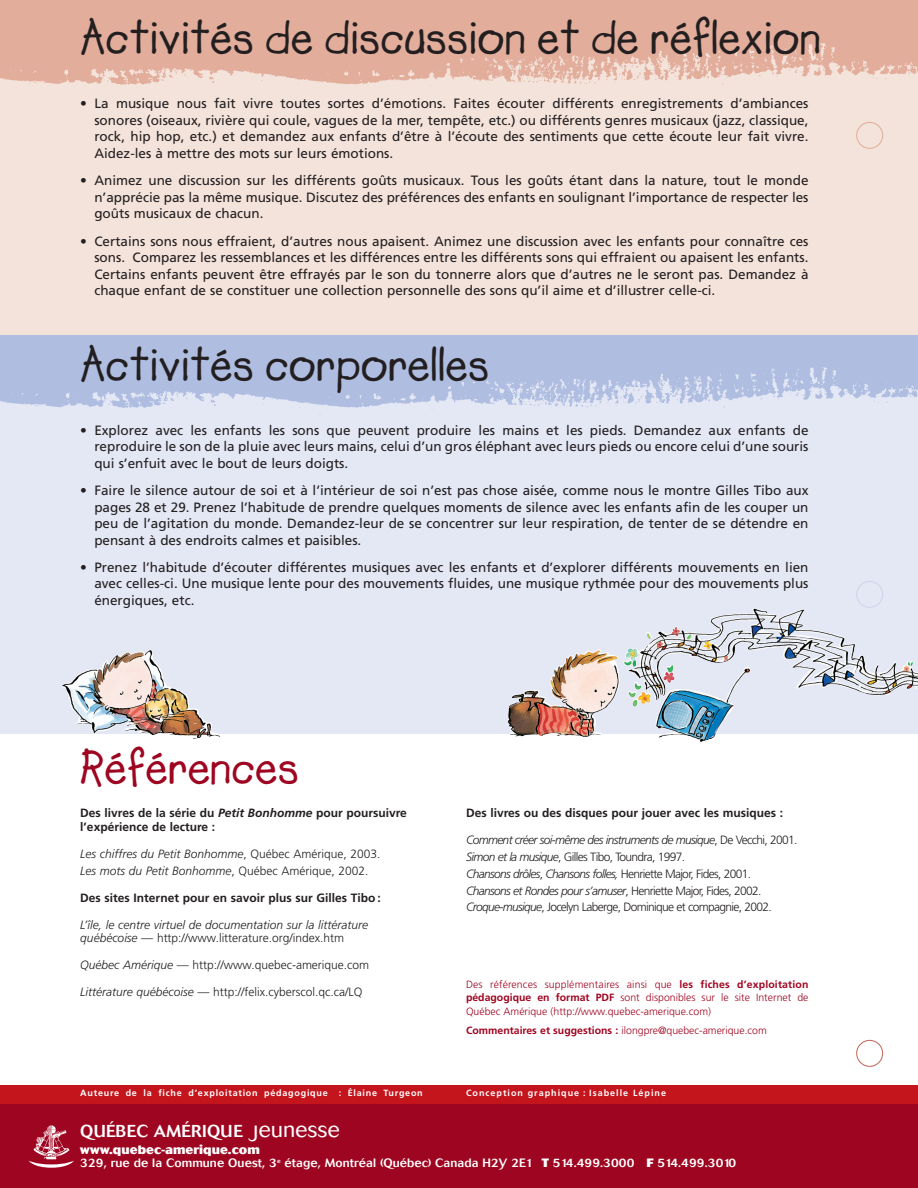
<style>
.page{position:relative;width:918px;height:1188px;background:#fff}
.page>*{position:absolute;margin:0;border:0;box-sizing:border-box;transform-origin:0 0}
.t1{font:700 48px "Lemonade IL";color:#231f20}
.t2{font:700 48px "Lemonade IL";color:#9e0520}
.t3{font:500 17.1px "Cosmos";letter-spacing:.02em;color:#fff}
.t4{font:13.5px/16.5px "Frutiger";color:#231f20;text-align:justify}
.t5{font:300 12px/16.8px "Frutiger";letter-spacing:-.055em;color:#231f20}
.t6{font:italic 300 12px/16.8px "Frutiger";color:#231f20}
.t7{font:700 12px/13.5px "Frutiger";color:#231f20}
.t8{font:500 12px/13.2px "Cosmos";letter-spacing:.005em;color:#fff}
.t9{font:300 12px "Frutiger";color:#231f20}
.t10{font:300 10.5px/13.5px "Frutiger";color:#9e0520;text-align:justify}
.t11{font:700 9px "Frutiger";letter-spacing:.085em;color:#fff}
.t12{font:700 9px "Frutiger";letter-spacing:.11em;color:#fff}
.s1{font-style:italic}
.s2{font-style:normal}
.s3{font-weight:700}
.s4{font-weight:300;font-size:21.75px}
.s5{font-weight:800}
</style>
<div class="page">
<div style="left:0;top:1087px;width:918px;height:101px;background:#9e0520"></div>
<div style="left:0;top:0;width:918px;height:363px;background:#f4e3db"></div>
<div style="left:0;top:359px;width:918px;height:413px;background:#e4e8f5"></div>
<svg style="left:28px;top:1125px;width:46px;height:43px"></svg>
<img style="left:0;top:336px;width:918px;height:79px">
<div style="left:0;top:1086px;width:918px;height:18px;background:#c4151c"></div>
<svg style="left:856px;top:1040px;width:27px;height:27px"></svg>
<svg style="left:856px;top:581px;width:27px;height:27px"></svg>
<svg style="left:856px;top:122px;width:27px;height:27px"></svg>
<div style="left:0;top:734px;width:918px;height:59px;background:#fff"></div>
<img style="left:0;top:0;width:918px;height:86px">
<img style="left:630px;top:642px;width:288px;height:59px">
<img style="left:62px;top:650px;width:158px;height:89px">
<h1 class="t1" style="left:80px;top:16px;width:742px">Activités de discussion et de réflexion</h1>
<p class="t4" style="left:94px;top:97px;width:716px;text-indent:-14px">• La musique nous fait vivre toutes sortes d’émotions. Faites écouter différents enregistrements d’ambiances sonores (oiseaux, rivière qui coule, vagues de la mer, tempête, etc.) ou différents genres musicaux (jazz, classique, rock, hip hop, etc.) et demandez aux enfants d’être à l’écoute des sentiments que cette écoute leur fait vivre.<br>Aidez-les à mettre des mots sur leurs émotions.</p>
<p class="t4" style="left:94px;top:173px;width:716px;text-indent:-14px">• Animez une discussion sur les différents goûts musicaux. Tous les goûts étant dans la nature, tout le monde n’apprécie pas la même musique. Discutez des préférences des enfants en soulignant l’importance de respecter les goûts musicaux de chacun.</p>
<p class="t4" style="left:94px;top:234px;width:716px;text-indent:-14px">• Certains sons nous effraient, d’autres nous apaisent. Animez une discussion avec les enfants pour connaître ces sons. Comparez les ressemblances et les différences entre les différents sons qui effraient ou apaisent les enfants.<br>Certains enfants peuvent être effrayés par le son du tonnerre alors que d’autres ne le seront pas. Demandez à chaque enfant de se constituer une collection personnelle des sons qu’il aime et d’illustrer celle-ci.</p>
<h1 class="t1" style="left:80px;top:343px;width:411px">Activités corporelles</h1>
<p class="t4" style="left:94px;top:423px;width:716px;text-indent:-14px">• Explorez avec les enfants les sons que peuvent produire les mains et les pieds. Demandez aux enfants de reproduire le son de la pluie avec leurs mains, celui d’un gros éléphant avec leurs pieds ou encore celui d’une souris qui s’enfuit avec le bout de leurs doigts.</p>
<p class="t4" style="left:94px;top:483px;width:716px;text-indent:-14px">• Faire le silence autour de soi et à l’intérieur de soi n’est pas chose aisée, comme nous le montre Gilles Tibo aux pages 28 et 29. Prenez l’habitude de prendre quelques moments de silence avec les enfants afin de les couper un peu de l’agitation du monde. Demandez-leur de se concentrer sur leur respiration, de tenter de se détendre en pensant à des endroits calmes et paisibles.</p>
<p class="t4" style="left:94px;top:560px;width:716px;text-indent:-14px">• Prenez l’habitude d’écouter différentes musiques avec les enfants et d’explorer différents mouvements en lien avec celles-ci. Une musique lente pour des mouvements fluides, une musique rythmée pour des mouvements plus énergiques, etc.</p>
<h1 class="t2" style="left:80px;top:746px;width:220px">Références</h1>
<p class="t7" style="left:80px;top:807px;width:328px">Des livres de la série du <span class="s1">Petit Bonhomme</span> pour poursuivre l’expérience de lecture :</p>
<p class="t6" style="left:80px;top:846px;width:302px">Les chiffres du Petit Bonhomme<span class="s2">, Québec Amérique, 2003.<br></span>Les mots du Petit Bonhomme<span class="s2">, Québec Amérique, 2002.</span></p>
<p class="t7" style="left:80px;top:892px;width:302px">Des sites Internet pour en savoir plus sur Gilles Tibo :</p>
<p class="t6" style="left:80px;top:919px;width:289px;line-height:13.5px">L’île, le centre virtuel de documentation sur la littérature québécoise — <span class="s2">http://www.litterature.org/index.htm</span></p>
<p class="t9" style="left:80px;top:960px;width:290px"><span class="s1">Québec Amérique —</span> http://www.quebec-amerique.com</p>
<p class="t9" style="left:80px;top:987px;width:284px"><span class="s1">Littérature québécoise —</span> http://felix.cyberscol.qc.ca/LQ</p>
<p class="t7" style="left:466px;top:807px;width:319px">Des livres ou des disques pour jouer avec les musiques :</p>
<p class="t5" style="left:466px;top:833px;width:333px"><span class="s1">Comment créer soi-même des instruments de musique</span>, De Vecchi, 2001.<br><span class="s1">Simon et la musique</span>, Gilles Tibo, Toundra, 1997.<br><span class="s1">Chansons drôles</span>, <span class="s1">Chansons folles,</span> Henriette Major, Fides, 2001.<br><span class="s1">Chansons et Rondes pour s’amuser</span>, Henriette Major, Fides, 2002.<br><span class="s1">Croque-musique</span>, Jocelyn Laberge, Dominique et compagnie, 2002.</p>
<p class="t10" style="left:466px;top:978px;width:344px">Des références supplémentaires ainsi que <span class="s3">les fiches d’exploitation pédagogique en format PDF</span> sont disponibles sur le site Internet de Québec Amérique (http://www.quebec-amerique.com)</p>
<p class="t10" style="left:466px;top:1024px;width:302px"><span class="s3">Commentaires et suggestions :</span> ilongpre@quebec-amerique.com</p>
<p class="t11" style="left:80px;top:1090px;width:344px">Auteure de la fiche d’exploitation pédagogique : Élaine Turgeon</p>
<p class="t12" style="left:466px;top:1090px;width:201px">Conception graphique : Isabelle Lépine</p>
<p class="t3" style="left:80px;top:1125px;width:261px">QUÉBEC AMÉRIQUE <span class="s4">Jeunesse</span></p>
<p class="t8" style="left:80px;top:1144px;width:658px"><span class="s5">www.quebec-amerique.com<br></span>329, rue de la Commune Ouest, 3<sup>e</sup> étage, Montréal (Québec) Canada H2Y 2E1 <span class="s5">T</span> 514.499.3000 <span class="s5">F</span> 514.499.3010</p>
</div>
